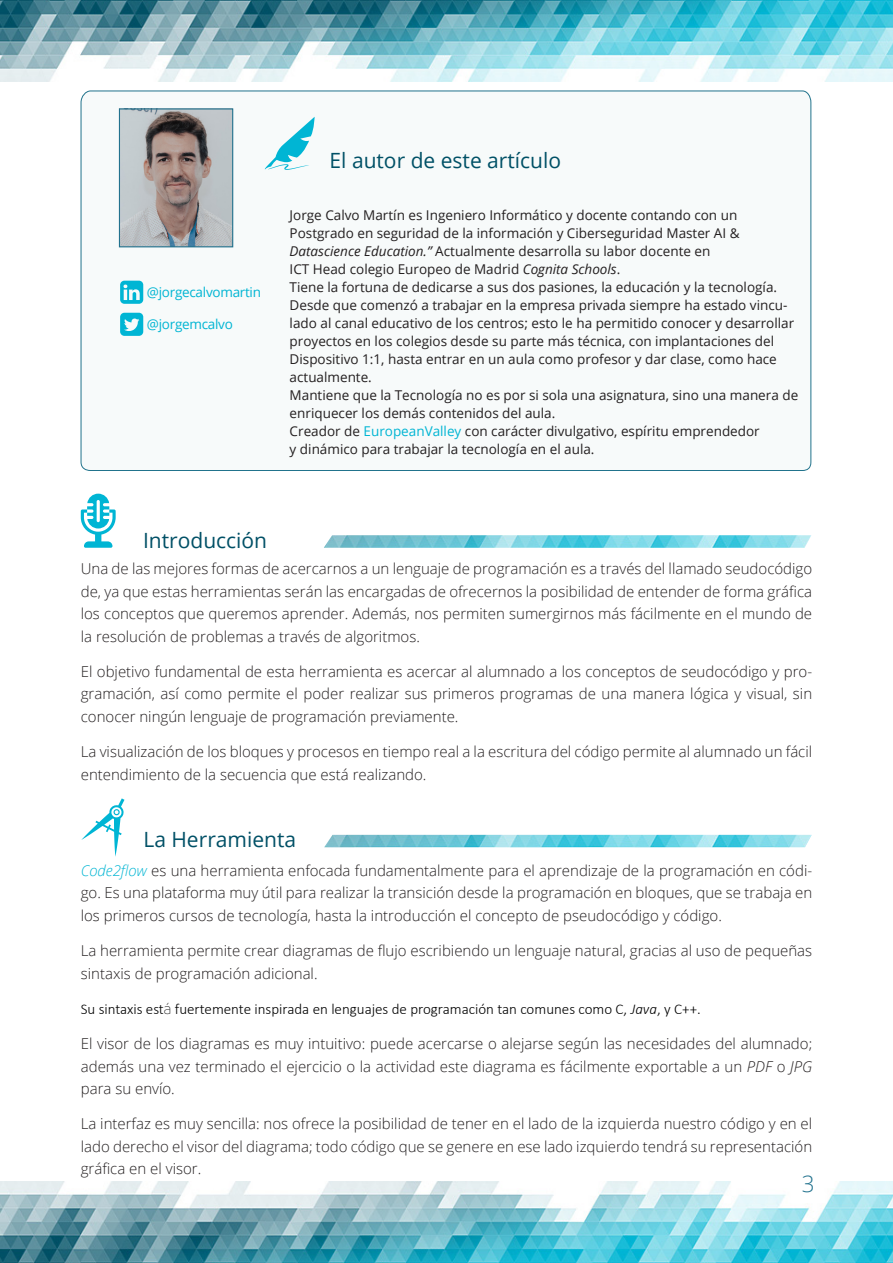
<style>
.page{position:relative;width:893px;height:1263px;background:#fff}
.page>*{position:absolute;margin:0;border:0;box-sizing:border-box;transform-origin:0 0}
.t1{font:300 22.5px "Open Sans";color:#22728e}
.t2{font:21px "Open Sans";color:#005066}
.base{font:300 15px/22.5px "Open Sans";color:#231f20;text-align:justify}
.base-2{font:300 15px "Calibri";color:#000}
.Estilo_de_párrafo_au{font:13.5px/18px "Open Sans";color:#231f20}
.Estilo_de_párrafo_au-2{font:13.5px "Open Sans";letter-spacing:-.02em;color:#00b5d3}
.s1{font-style:italic}
.s2{color:#00b5d3}
.s3{font-style:italic;color:#00b5d3}
.s4{font-family:"Uni Neue"}
</style>
<div class="page">
<img style="left:0;top:0;width:893px;height:81px">
<img style="left:0;top:1182px;width:893px;height:81px">
<svg style="left:80px;top:90px;width:732px;height:381px"></svg>
<svg style="left:265px;top:117px;width:50px;height:53px"></svg>
<img style="left:121px;top:110px;width:110px;height:135px">
<div style="left:119px;top:108px;width:114px;height:139px;border:1px solid #22728e"></div>
<svg style="left:81px;top:494px;width:35px;height:54px"></svg>
<img style="left:324px;top:535px;width:487px;height:13px">
<svg style="left:81px;top:798px;width:43px;height:59px"></svg>
<img style="left:324px;top:835px;width:488px;height:12px">
<svg style="left:120px;top:281px;width:23px;height:23px"></svg>
<svg style="left:120px;top:313px;width:23px;height:23px"></svg>
<p class="Estilo_de_párrafo_au-2" style="left:147px;top:283px;width:116px">@jorgecalvomartin</p>
<p class="Estilo_de_párrafo_au-2" style="left:147px;top:315px;width:88px">@jorgemcalvo</p>
<p class="t2" style="left:330px;top:146px;width:233px">El autor de este artículo</p>
<p class="Estilo_de_párrafo_au" style="left:290px;top:205px;width:451px">Jorge Calvo Martín es Ingeniero Informático y docente contando con un Postgrado en seguridad de la información y Ciberseguridad Master AI &amp; <span class="s1">Datascience Education.”</span> Actualmente desarrolla su labor docente en<br>ICT Head colegio Europeo de Madrid <span class="s1">Cognita Schools</span>.</p>
<p class="Estilo_de_párrafo_au" style="left:290px;top:277px;width:506px">Tiene la fortuna de dedicarse a sus dos pasiones, la educación y la tecnología.<br>Desde que comenzó a trabajar en la empresa privada siempre ha estado vincu&shy;lado al canal educativo de los centros; esto le ha permitido conocer y desarrollar proyectos en los colegios desde su parte más técnica, con implantaciones del Dispositivo 1:1, hasta entrar en un aula como profesor y dar clase, como hace actualmente.</p>
<p class="Estilo_de_párrafo_au" style="left:290px;top:385px;width:510px">Mantiene que la Tecnología no es por si sola una asignatura, sino una manera de enriquecer los demás contenidos del aula.</p>
<p class="Estilo_de_párrafo_au" style="left:290px;top:421px;width:472px">Creador de <span class="s2">EuropeanValley</span> con carácter divulgativo, espíritu emprendedor y dinámico para trabajar la tecnología en el aula.</p>
<p class="t2" style="left:143px;top:526px;width:126px">Introducción</p>
<p class="base" style="left:81px;top:557px;width:733px">Una de las mejores formas de acercarnos a un lenguaje de programación es a través del llamado seudocódigo de, ya que estas herramientas serán las encargadas de ofrecernos la posibilidad de entender de forma gráfica los conceptos que queremos aprender. Además, nos permiten sumergirnos más fácilmente en el mundo de la resolución de problemas a través de algoritmos.</p>
<p class="base" style="left:81px;top:660px;width:733px">El objetivo fundamental de esta herramienta es acercar al alumnado a los conceptos de seudocódigo y pro&shy;gramación, así como permite el poder realizar sus primeros programas de una manera lógica y visual, sin conocer ningún lenguaje de programación previamente.</p>
<p class="base" style="left:81px;top:740px;width:733px">La visualización de los bloques y procesos en tiempo real a la escritura del código permite al alumnado un fácil entendimiento de la secuencia que está realizando.</p>
<p class="t2" style="left:143px;top:825px;width:154px">La Herramienta</p>
<p class="base" style="left:81px;top:859px;width:733px"><span class="s3">Code2flow</span> es una herramienta enfocada fundamentalmente para el aprendizaje de la programación en códi&shy;go. Es una plataforma muy útil para realizar la transición desde la programación en bloques, que se trabaja en los primeros cursos de tecnología, hasta la introducción el concepto de pseudocódigo y código.</p>
<p class="base" style="left:81px;top:939px;width:733px">La herramienta permite crear diagramas de flujo escribiendo un lenguaje natural, gracias al uso de pequeñas sintaxis de programación adicional.</p>
<p class="base-2" style="left:81px;top:999px;width:622px">Su sintaxis est<span class="s4">á</span> fuertemente inspirada en lenguajes de programación tan comunes como C, <span class="s1">Java</span>, y C++.</p>
<p class="base" style="left:81px;top:1032px;width:733px">El visor de los diagramas es muy intuitivo: puede acercarse o alejarse según las necesidades del alumnado; además una vez terminado el ejercicio o la actividad este diagrama es fácilmente exportable a un <span class="s1">PDF</span> o <span class="s1">JPG </span>para su envío.</p>
<p class="base" style="left:81px;top:1112px;width:733px">La interfaz es muy sencilla: nos ofrece la posibilidad de tener en el lado de la izquierda nuestro código y en el lado derecho el visor del diagrama; todo código que se genere en ese lado izquierdo tendrá su representación gráfica en el visor.</p>
<h1 class="t1" style="left:802px;top:1168px;width:14px">3</h1>
</div>
